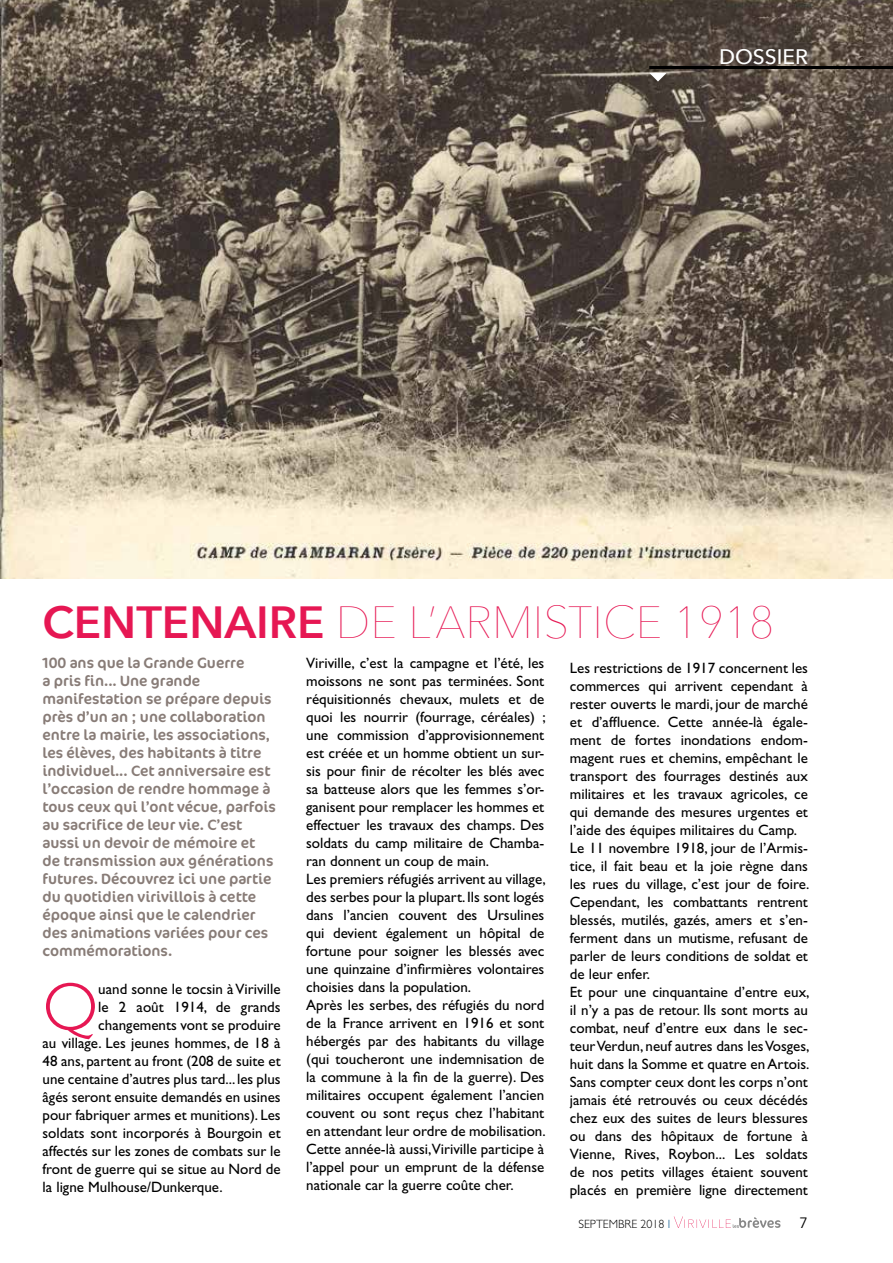
<style>
.page{position:relative;width:893px;height:1263px;background:#fff}
.page>*{position:absolute;margin:0;border:0;box-sizing:border-box;transform-origin:0 0}
.t1{font:300 67.8px "Gill Sans";color:#e61753}
.t2{font:200 45px "Avenir Next";color:#e61753}
.t3{font:500 21px "Avenir Next";color:#fff}
.t4{font:15px/18px "Gill Sans";color:#000}
.t5{font:15px/18px "Cocon";color:#887c77}
.t6{font:15px "Avenir Next";color:#000}
.t7{font:300 12px "Gill Sans";color:#000}
.s1{font-weight:600}
.s2{color:#00528a}
</style>
<div class="page">
<img style="left:0;top:0;width:893px;height:578px">
<svg style="left:674px;top:1216px;width:106px;height:12px"></svg>
<svg style="left:649px;top:73px;width:18px;height:9px"></svg>
<hr style="left:649px;top:66px;width:244px;height:3px;background:#000">
<h3 class="t3" style="left:719px;top:38px;width:90px">DOSSIER</h3>
<h2 class="t2" style="left:43px;top:585px;width:733px"><span class="s1">CENTENAIRE</span> DE L’ARMISTICE 1918</h2>
<p class="t5" style="left:43px;top:654px;width:235px">100 ans que la Grande Guerre<br>a pris fin... Une grande manifestation se prépare depuis près d’un an ; une collaboration entre la mairie, les associations, les élèves, des habitants à titre individuel... Cet anniversaire est l’occasion de rendre hommage à tous ceux qui l’ont vécue, parfois au sacrifice de leur vie. C’est aussi un devoir de mémoire et de transmission aux générations futures. Découvrez ici une partie du quotidien virivillois à cette époque ainsi que le calendrier des animations variées pour ces commémorations.</p>
<p class="t4" style="left:306px;top:654px;width:241px">Viriville, c’est la campagne et l’été, les moissons ne sont pas terminées. Sont réquisitionnés chevaux, mulets et de quoi les nourrir (fourrage, céréales) ; une commission d’approvisionnement est créée et un homme obtient un sur&shy;sis pour finir de récolter les blés avec sa batteuse alors que les femmes s’or&shy;ganisent pour remplacer les hommes et effectuer les travaux des champs. Des soldats du camp militaire de Chamba&shy;ran donnent un coup de main.<br>Les premiers réfugiés arrivent au village, des serbes pour la plupart. Ils sont logés dans l’ancien couvent des Ursulines qui devient également un hôpital de fortune pour soigner les blessés avec une quinzaine d’infirmières volontaires choisies dans la population.<br>Après les serbes, des réfugiés du nord de la France arrivent en 1916 et sont hébergés par des habitants du village (qui toucheront une indemnisation de la commune à la fin de la guerre). Des militaires occupent également l’ancien couvent ou sont reçus chez l’habitant en attendant leur ordre de mobilisation.<br>Cette année-là aussi,Viriville participe à l’appel pour un emprunt de la défense nationale car la guerre coûte cher.</p>
<p class="t4" style="left:570px;top:658px;width:241px">Les restrictions de 1917 concernent les commerces qui arrivent cependant à rester ouverts le mardi, jour de marché et d’affluence. Cette année-là égale&shy;ment de fortes inondations endom&shy;magent rues et chemins, empêchant le transport des fourrages destinés aux militaires et les travaux agricoles, ce qui demande des mesures urgentes et l’aide des équipes militaires du Camp.<br>Le 11 novembre 1918, jour de l’Armis&shy;tice, il fait beau et la joie règne dans les rues du village, c’est jour de foire.<br>Cependant, les combattants rentrent blessés, mutilés, gazés, amers et s’en&shy;ferment dans un mutisme, refusant de parler de leurs conditions de soldat et de leur enfer.<br>Et pour une cinquantaine d’entre eux, il n’y a pas de retour. Ils sont morts au combat, neuf d’entre eux dans le sec&shy;teur Verdun, neuf autres dans les Vosges, huit dans la Somme et quatre en Artois.<br>Sans compter ceux dont les corps n’ont jamais été retrouvés ou ceux décédés chez eux des suites de leurs blessures ou dans des hôpitaux de fortune à Vienne, Rives, Roybon... Les soldats de nos petits villages étaient souvent placés en première ligne directement</p>
<h1 class="t1" style="left:43px;top:969px;width:57px">Q</h1>
<p class="t4" style="left:98px;top:979px;width:184px">uand sonne le tocsin à Viriville</p>
<p class="t4" style="left:98px;top:997px;width:184px">le 2 août 1914, de grands</p>
<p class="t4" style="left:98px;top:1015px;width:184px">changements vont se produire</p>
<p class="t4" style="left:43px;top:1033px;width:240px">au village. Les jeunes hommes, de 18 à</p>
<p class="t4" style="left:43px;top:1051px;width:240px">48 ans, partent au front (208 de suite et</p>
<p class="t4" style="left:43px;top:1069px;width:240px">une centaine d’autres plus tard... les plus</p>
<p class="t4" style="left:43px;top:1087px;width:240px">âgés seront ensuite demandés en usines</p>
<p class="t4" style="left:43px;top:1105px;width:240px">pour fabriquer armes et munitions). Les</p>
<p class="t4" style="left:43px;top:1123px;width:240px">soldats sont incorporés à Bourgoin et</p>
<p class="t4" style="left:43px;top:1141px;width:240px">affectés sur les zones de combats sur le</p>
<p class="t4" style="left:43px;top:1159px;width:240px">front de guerre qui se situe au Nord de</p>
<p class="t4" style="left:43px;top:1177px;width:182px">la ligne Mulhouse/Dunkerque.</p>
<p class="t7" style="left:578px;top:1217px;width:94px">SEPTEMBRE 2018 <span class="s2">I</span></p>
<p class="t6" style="left:799px;top:1210px;width:10px">7</p>
</div>
